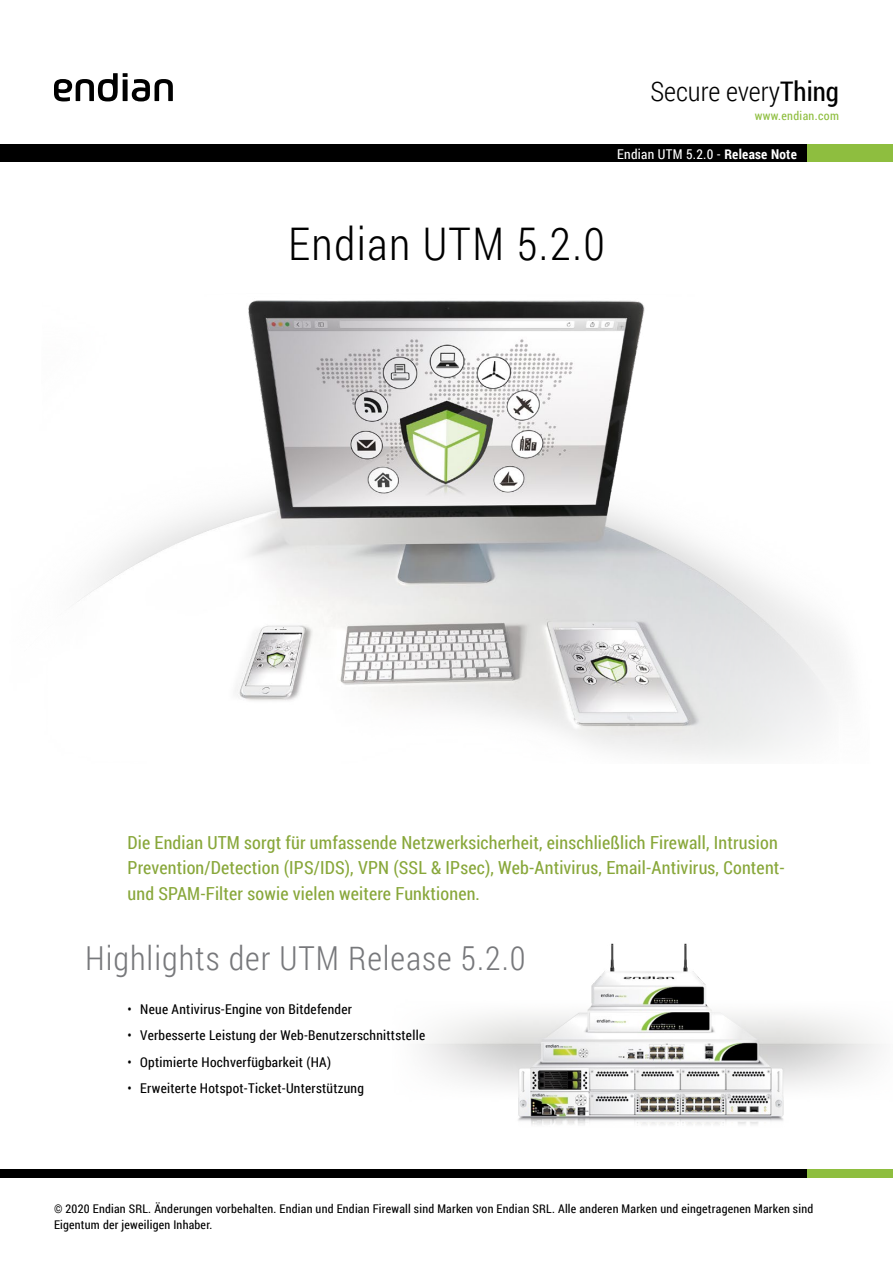
<style>
.page{position:relative;width:893px;height:1263px;background:#fff}
.page>*{position:absolute;margin:0;border:0;box-sizing:border-box;transform-origin:0 0}
.t1{font:300 45px "Roboto Condensed";letter-spacing:.03em;color:#000}
.t2{font:300 33px "Roboto Condensed";letter-spacing:.03em;color:#77787b}
.t3{font:300 27px "Roboto Condensed";color:#000}
.t4{font:18px/25.5px "Roboto Condensed";letter-spacing:.01em;color:#88a73a}
.t5{font:13.5px "Roboto Condensed";letter-spacing:.02em;color:#000}
.t6{font:13.5px "Roboto Condensed";letter-spacing:.02em;color:#fff}
.t7{font:12px/16.5px "Roboto Condensed";letter-spacing:.02em;color:#000}
.t8{font:12px "Roboto Condensed";letter-spacing:.03em;color:#8ebe3f}
.s1{font-weight:400}
.s2{font-weight:700}
</style>
<div class="page">
<div style="left:0;top:144px;width:893px;height:17px;background:#000"></div>
<div style="left:808px;top:144px;width:85px;height:17px;background:#8ebe3f"></div>
<svg style="left:54px;top:73px;width:119px;height:28px"></svg>
<div style="left:0;top:1169px;width:808px;height:9px;background:#000"></div>
<div style="left:808px;top:1169px;width:85px;height:9px;background:#8ebe3f"></div>
<img style="left:421px;top:943px;width:459px;height:182px">
<img style="left:77px;top:300px;width:767px;height:457px">
<h3 class="t3" style="left:650px;top:73px;width:190px">Secure every<span class="s1">Thing</span></h3>
<p class="t8" style="left:755px;top:108px;width:86px">www.endian.com</p>
<p class="t6" style="left:617px;top:144px;width:181px">Endian UTM 5.2.0 - <span class="s2">Release Note</span></p>
<h1 class="t1" style="left:288px;top:213px;width:318px">Endian UTM 5.2.0</h1>
<p class="t4" style="left:128px;top:829px;width:659px">Die Endian UTM sorgt für umfassende Netzwerksicherheit, einschließlich Firewall, Intrusion<br>Prevention/Detection (IPS/IDS), VPN (SSL &amp; IPsec), Web-Antivirus, Email-Antivirus, Content&shy;und SPAM-Filter sowie vielen weitere Funktionen.</p>
<h2 class="t2" style="left:85px;top:935px;width:442px">Highlights der UTM Release 5.2.0</h2>
<p class="t5" style="left:128px;top:999px;width:226px">• Neue Antivirus-Engine von Bitdefender</p>
<p class="t5" style="left:128px;top:1026px;width:299px">• Verbesserte Leistung der Web-Benutzerschnittstelle</p>
<p class="t5" style="left:128px;top:1052px;width:205px">• Optimierte Hochverfügbarkeit (HA)</p>
<p class="t5" style="left:128px;top:1079px;width:238px">• Erweiterte Hotspot-Ticket-Unterstützung</p>
<p class="t7" style="left:54px;top:1200px;width:761px">© 2020 Endian SRL. Änderungen vorbehalten. Endian und Endian Firewall sind Marken von Endian SRL. Alle anderen Marken und eingetragenen Marken sind<br>Eigentum der jeweiligen Inhaber.</p>
</div>
